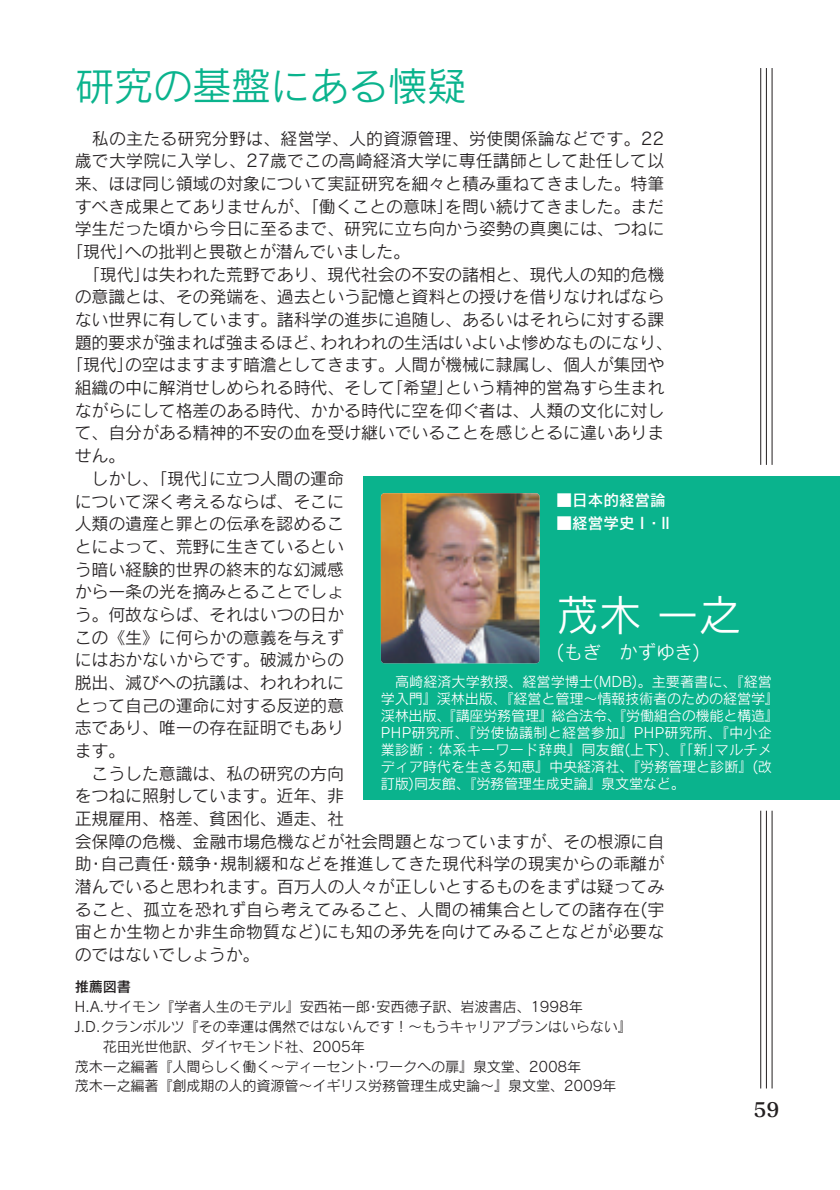
<style>
.page{position:relative;width:840px;height:1190px;background:#fff}
.page>*{position:absolute;margin:0;border:0;box-sizing:border-box;transform-origin:0 0}
.t1{font:42.6px "Rodin CID M";color:#fff}
.t2{font:39.6px "Rodin CID M";letter-spacing:-.015em;color:#0ab38d}
.t3{font:19.8px "Matisse CID B";color:#231f20}
.t4{font:18.4px "Rodin CID M";color:#fff}
.t5{font:17px/22.6px "Rodin CID M";letter-spacing:-.01em;color:#231f20;text-align:justify}
.t6{font:17px "Rodin CID M";letter-spacing:.01em;color:#231f20}
.t7{font:15.6px "Rodin CID DB";color:#fff}
.t8{font:14.2px/17px "Rodin CID M";letter-spacing:-.01em;color:#fff}
.t9{font:14.2px "Rodin CID M";letter-spacing:-.015em;color:#231f20}
.t10{font:14.2px "Rodin CID DB";color:#231f20}
</style>
<div class="page">
<div style="left:364px;top:476px;width:476px;height:323px;background:#0ab38d"></div>
<img style="left:381px;top:493px;width:159px;height:170px;border-radius:4px">
<hr style="left:760px;top:68px;width:1px;height:397px;background:#231f20">
<hr style="left:766px;top:68px;width:1px;height:397px;background:#231f20">
<hr style="left:772px;top:68px;width:1px;height:397px;background:#231f20">
<hr style="left:760px;top:811px;width:1px;height:278px;background:#231f20">
<hr style="left:766px;top:811px;width:1px;height:277px;background:#231f20">
<hr style="left:772px;top:811px;width:1px;height:278px;background:#231f20">
<h2 class="t2" style="left:75px;top:72px;width:393px">研究の基盤にある懐疑</h2>
<p class="t5" style="left:75px;top:129px;width:591px;text-indent:17px">私の主たる研究分野は、経営学、人的資源管理、労使関係論などです。22歳で大学院に入学し、27歳でこの高崎経済大学に専任講師として赴任して以来、ほぼ同じ領域の対象について実証研究を細々と積み重ねてきました。特筆すべき成果とてありませんが、｢働くことの意味｣を問い続けてきました。まだ学生だった頃から今日に至るまで、研究に立ち向かう姿勢の真奧には、つねに｢現代｣への批判と畏敬とが潜んでいました。</p>
<p class="t5" style="left:92px;top:265px;width:574px">｢現代｣は失われた荒野であり、現代社会の不安の諸相と、現代人の知的危機</p>
<p class="t5" style="left:75px;top:288px;width:591px">の意識とは、その発端を、過去という記憶と資料との授けを借りなければなら</p>
<p class="t5" style="left:75px;top:311px;width:591px">ない世界に有しています。諸科学の進歩に追随し、あるいはそれらに対する課</p>
<p class="t5" style="left:75px;top:333px;width:600px">題的要求が強まれば強まるほど、われわれの生活はいよいよ惨めなものになり、</p>
<p class="t5" style="left:75px;top:356px;width:591px">｢現代｣の空はますます暗澹としてきます。人間が機械に隷属し、個人が集団や</p>
<p class="t5" style="left:75px;top:379px;width:591px">組織の中に解消せしめられる時代、そして｢希望｣という精神的営為すら生まれ</p>
<p class="t5" style="left:75px;top:401px;width:591px">ながらにして格差のある時代、かかる時代に空を仰ぐ者は、人類の文化に対し</p>
<p class="t5" style="left:75px;top:424px;width:591px">て、自分がある精神的不安の血を受け継いでいることを感じとるに違いありま</p>
<p class="t5" style="left:75px;top:447px;width:52px">せん。</p>
<p class="t5" style="left:92px;top:469px;width:254px">しかし、｢現代｣に立つ人間の運命</p>
<p class="t5" style="left:75px;top:492px;width:271px">について深く考えるならば、そこに</p>
<p class="t5" style="left:75px;top:515px;width:271px">人類の遺産と罪との伝承を認めるこ</p>
<p class="t5" style="left:75px;top:537px;width:271px">とによって、荒野に生きているとい</p>
<p class="t5" style="left:75px;top:560px;width:271px">う暗い経験的世界の終末的な幻滅感</p>
<p class="t5" style="left:75px;top:583px;width:271px">から一条の光を摘みとることでしょ</p>
<p class="t5" style="left:75px;top:606px;width:271px">う。何故ならば、それはいつの日か</p>
<p class="t5" style="left:75px;top:628px;width:271px">この《生》に何らかの意義を与えず</p>
<p class="t5" style="left:75px;top:651px;width:271px">にはおかないからです。破滅からの</p>
<p class="t5" style="left:75px;top:674px;width:271px">脱出、滅びへの抗議は、われわれに</p>
<p class="t5" style="left:75px;top:696px;width:271px">とって自己の運命に対する反逆的意</p>
<p class="t5" style="left:75px;top:719px;width:271px">志であり、唯一の存在証明でもあり</p>
<p class="t5" style="left:75px;top:742px;width:52px">ます。</p>
<p class="t5" style="left:92px;top:764px;width:254px">こうした意識は、私の研究の方向</p>
<p class="t5" style="left:75px;top:787px;width:271px">をつねに照射しています。近年、非</p>
<p class="t5" style="left:75px;top:810px;width:271px">正規雇用、格差、貧困化、遁走、社</p>
<p class="t5" style="left:75px;top:832px;width:591px">会保障の危機、金融市場危機などが社会問題となっていますが、その根源に自</p>
<p class="t5" style="left:75px;top:855px;width:591px">助･自己責任･競争･規制緩和などを推進してきた現代科学の現実からの乖離が</p>
<p class="t5" style="left:75px;top:878px;width:591px">潜んでいると思われます。百万人の人々が正しいとするものをまずは疑ってみ</p>
<p class="t6" style="left:75px;top:903px;width:591px">ること、孤立を恐れず自ら考えてみること、人間の補集合としての諸存在(宇</p>
<p class="t6" style="left:75px;top:926px;width:591px">宙とか生物とか非生命物質など)にも知の矛先を向けてみることなどが必要な</p>
<p class="t5" style="left:75px;top:946px;width:186px">のではないでしょうか。</p>
<p class="t10" style="left:75px;top:982px;width:58px">推薦図書</p>
<p class="t9" style="left:75px;top:1001px;width:510px">H.A.サイモン『学者人生のモデル』安西祐一郎･安西徳子訳、岩波書店、1998年</p>
<p class="t9" style="left:75px;top:1021px;width:559px">J.D.クランボルツ『その幸運は偶然ではないんです！～もうキャリアプランはいらない』</p>
<p class="t9" style="left:103px;top:1041px;width:264px">花田光世他訳、ダイヤモンド社、2005年</p>
<p class="t9" style="left:75px;top:1061px;width:508px">茂木一之編著『人間らしく働く～ディーセント･ワークへの扉』泉文堂、2008年</p>
<p class="t9" style="left:75px;top:1081px;width:543px">茂木一之編著『創成期の人的資源管～イギリス労務管理生成史論～』泉文堂、2009年</p>
<p class="t7" style="left:557px;top:495px;width:111px">■日本的経営論</p>
<p class="t7" style="left:557px;top:517px;width:118px">■経営学史Ⅰ･Ⅱ</p>
<h1 class="t1" style="left:557px;top:599px;width:186px">茂木一之</h1>
<p class="t4" style="left:557px;top:646px;width:145px">(もぎ　かずゆき)</p>
<p class="t8" style="left:381px;top:675px;width:400px;text-indent:14px">高崎経済大学教授、経営学博士(MDB)。主要著書に、『経営学入門』渓林出版、『経営と管理～情報技術者のための経営学』渓林出版、『講座労務管理』総合法令、『労働組合の機能と構造』PHP研究所、『労使協議制と経営参加』PHP研究所、『中小企業診断：体系キーワード辞典』同友館(上下)、『｢新｣マルチメディア時代を生きる知恵』中央経済社、『労務管理と診断』(改訂版)同友館、『労務管理生成史論』泉文堂など。</p>
<p class="t3" style="left:753px;top:1102px;width:28px">59</p>
</div>
